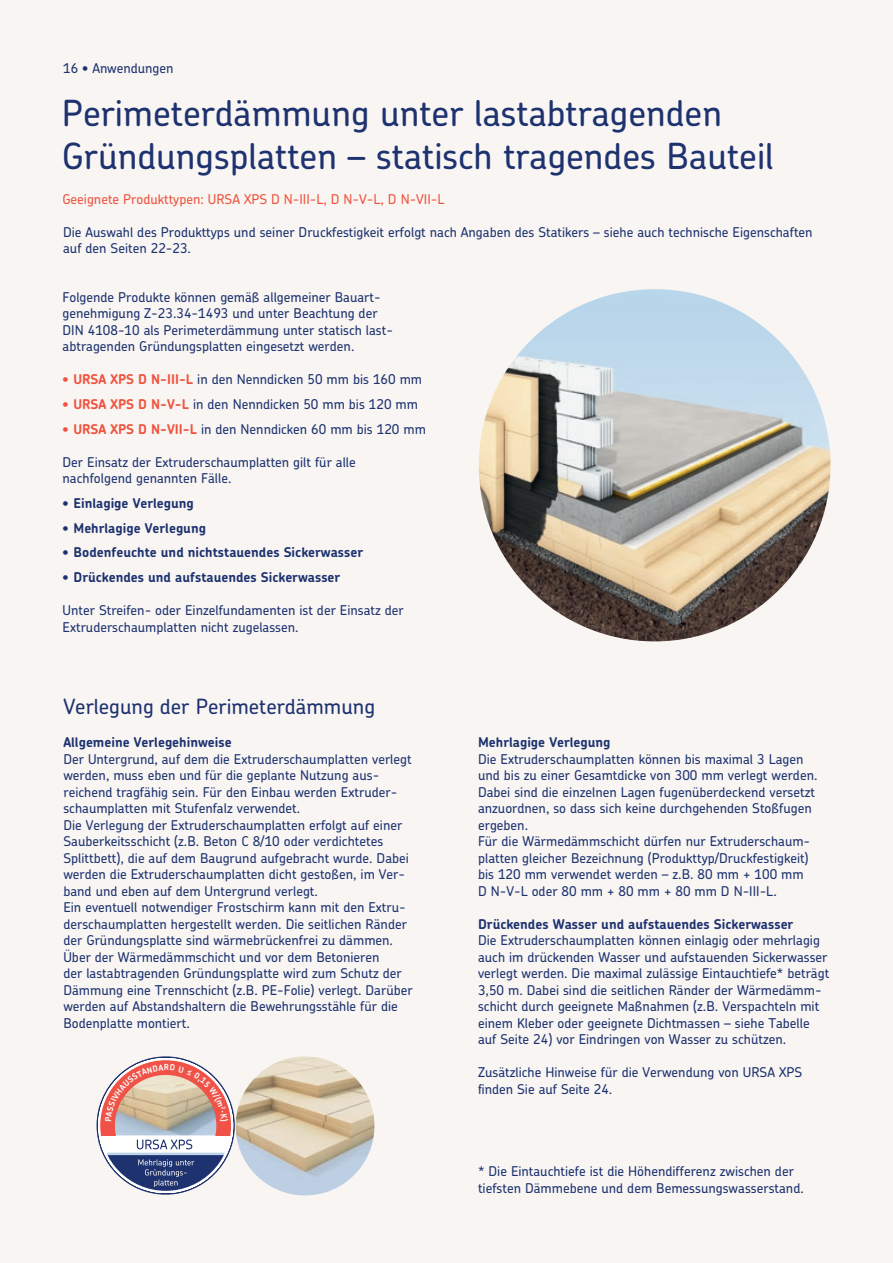
<style>
.page{position:relative;width:893px;height:1263px;background:#f8f5f3}
.page>*{position:absolute;margin:0;border:0;box-sizing:border-box;transform-origin:0 0}
.t1{font:500 36px/43.2px "Chevin Pro";color:#1d326f}
.t2{font:500 21px "Chevin Pro";color:#1d326f}
.t3{font:500 13.5px/16.5px "Chevin Pro";color:#1d326f}
.t4{font:700 13.5px "Chevin Pro";color:#1d326f}
.t5{font:500 13.5px "Chevin Pro";color:#f0523e}
.t6{font:700 8.4px "Chevin Pro";color:#f8f5f3}
.s1{font-weight:700;color:#f0523e}
</style>
<div class="page">
<img style="left:236px;top:1056px;width:138px;height:139px;border-radius:69px">
<img style="left:479px;top:289px;width:351px;height:352px;border-radius:176px">
<svg style="left:97px;top:1057px;width:137px;height:137px"></svg>
<p class="t3" style="left:63px;top:60px;width:112px">16 • Anwendungen</p>
<h1 class="t1" style="left:62px;top:91px;width:714px">Perimeterdämmung unter lastabtragenden<br>Gründungsplatten – statisch tragendes Bauteil</h1>
<p class="t5" style="left:62px;top:190px;width:384px">Geeignete Produkttypen: URSA XPS D N-III-L, D N-V-L, D N-VII-L</p>
<p class="t3" style="left:63px;top:223px;width:751px">Die Auswahl des Produkttyps und seiner Druckfestigkeit erfolgt nach Angaben des Statikers – siehe auch technische Eigenschaften auf den Seiten 22-23.</p>
<p class="t3" style="left:63px;top:288px;width:332px">Folgende Produkte können gemäß allgemeiner Bauart&shy;genehmigung Z-23.34-1493 und unter Beachtung der DIN 4108-10 als Perimeterdämmung unter statisch last&shy;abtragenden Gründungsplatten eingesetzt werden.</p>
<p class="t3" style="left:63px;top:370px;width:361px"><span class="s1">• URSA XPS D N-III-L</span> in den Nenndicken 50 mm bis 160 mm</p>
<p class="t3" style="left:63px;top:395px;width:357px"><span class="s1">• URSA XPS D N-V-L</span> in den Nenndicken 50 mm bis 120 mm</p>
<p class="t3" style="left:63px;top:420px;width:365px"><span class="s1">• URSA XPS D N-VII-L</span> in den Nenndicken 60 mm bis 120 mm</p>
<p class="t3" style="left:63px;top:453px;width:295px">Der Einsatz der Extruderschaumplatten gilt für alle nachfolgend genannten Fälle.</p>
<p class="t4" style="left:63px;top:494px;width:133px">• Einlagige Verlegung</p>
<p class="t4" style="left:63px;top:519px;width:145px">• Mehrlagige Verlegung</p>
<p class="t4" style="left:63px;top:543px;width:302px">• Bodenfeuchte und nichtstauendes Sickerwasser</p>
<p class="t4" style="left:63px;top:568px;width:279px">• Drückendes und aufstauendes Sickerwasser</p>
<p class="t3" style="left:63px;top:601px;width:343px">Unter Streifen- oder Einzelfundamenten ist der Einsatz der<br>Extruderschaumplatten nicht zugelassen.</p>
<h2 class="t2" style="left:63px;top:692px;width:313px">Verlegung der Perimeterdämmung</h2>
<p class="t4" style="left:63px;top:733px;width:170px">Allgemeine Verlegehinweise</p>
<p class="t3" style="left:63px;top:750px;width:351px">Der Untergrund, auf dem die Extruderschaumplatten verlegt werden, muss eben und für die geplante Nutzung aus&shy;reichend tragfähig sein. Für den Einbau werden Extruder&shy;schaumplatten mit Stufenfalz verwendet.<br>Die Verlegung der Extruderschaumplatten erfolgt auf einer Sauberkeitsschicht (z.B. Beton C 8/10 oder verdichtetes Splittbett), die auf dem Baugrund aufgebracht wurde. Dabei werden die Extruderschaumplatten dicht gestoßen, im Ver&shy;band und eben auf dem Untergrund verlegt.<br>Ein eventuell notwendiger Frostschirm kann mit den Extru&shy;derschaumplatten hergestellt werden. Die seitlichen Ränder der Gründungsplatte sind wärmebrückenfrei zu dämmen.<br>Über der Wärmedämmschicht und vor dem Betonieren<br>der lastabtragenden Gründungsplatte wird zum Schutz der Dämmung eine Trennschicht (z.B. PE-Folie) verlegt. Darüber werden auf Abstandshaltern die Bewehrungsstähle für die Bodenplatte montiert.</p>
<p class="t6" style="left:164px;top:1062px;width:7px">R</p>
<p class="t4" style="left:478px;top:733px;width:134px">Mehrlagige Verlegung</p>
<p class="t3" style="left:478px;top:750px;width:341px">Die Extruderschaumplatten können bis maximal 3 Lagen und bis zu einer Gesamtdicke von 300 mm verlegt werden.<br>Dabei sind die einzelnen Lagen fugenüberdeckend versetzt anzuordnen, so dass sich keine durchgehenden Stoßfugen ergeben.<br>Für die Wärmedämmschicht dürfen nur Extruderschaum&shy;platten gleicher Bezeichnung (Produkttyp/Druckfestigkeit) bis 120 mm verwendet werden – z.B. 80 mm + 100 mm<br>D N-V-L oder 80 mm + 80 mm + 80 mm D N-III-L.</p>
<p class="t4" style="left:478px;top:915px;width:317px">Drückendes Wasser und aufstauendes Sickerwasser</p>
<p class="t3" style="left:478px;top:931px;width:353px">Die Extruderschaumplatten können einlagig oder mehrlagig auch im drückenden Wasser und aufstauenden Sickerwasser verlegt werden. Die maximal zulässige Eintauchtiefe* beträgt 3,50 m. Dabei sind die seitlichen Ränder der Wärmedämm&shy;schicht durch geeignete Maßnahmen (z.B. Verspachteln mit einem Kleber oder geeignete Dichtmassen – siehe Tabelle auf Seite 24) vor Eindringen von Wasser zu schützen.</p>
<p class="t3" style="left:478px;top:1063px;width:326px">Zusätzliche Hinweise für die Verwendung von URSA XPS finden Sie auf Seite 24.</p>
<p class="t3" style="left:478px;top:1162px;width:327px">* Die Eintauchtiefe ist die Höhendifferenz zwischen der tiefsten Dämmebene und dem Bemessungswasserstand.</p>
</div>
